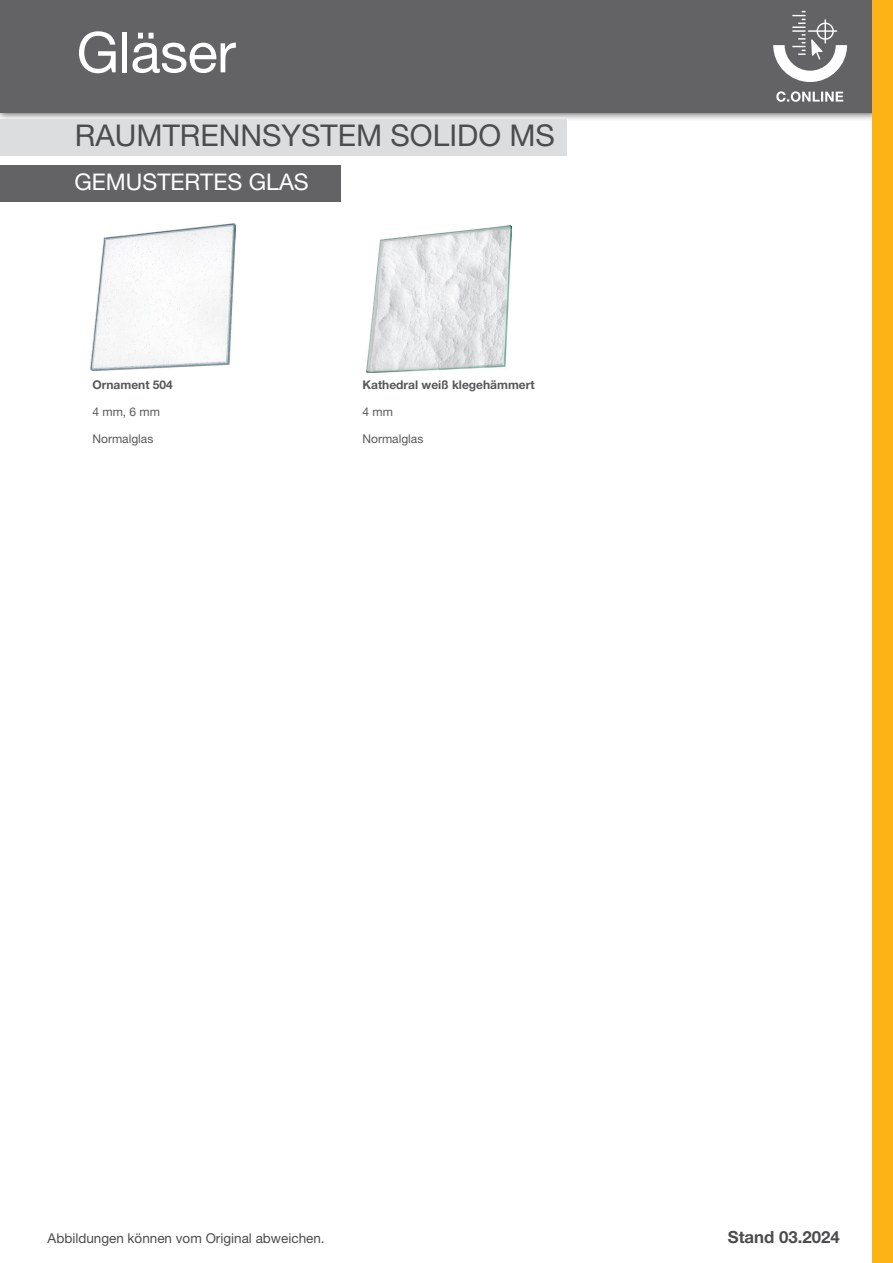
<style>
.page{position:relative;width:893px;height:1263px;background:#fff}
.page>*{position:absolute;margin:0;border:0;box-sizing:border-box;transform-origin:0 0}
.t1{font:56.1px "Helvetica Neue LT Pro";letter-spacing:-.01em;color:#fff}
.t2{font:30px "Helvetica Neue LT Pro";color:#4b4c4d}
.t3{font:22.95px "Helvetica Neue LT Pro";color:#fff}
.t4{font:700 16.8px "Helvetica Neue LT Pro";color:#4b4c4d}
.t5{font:13.5px "Helvetica Neue LT Pro";color:#4b4c4d}
.t6{font:700 12px "Helvetica Neue LT Pro";color:#57585a}
.t7{font:12px "Helvetica Neue LT Pro";color:#57585a}
</style>
<div class="page">
<div style="left:0;top:165px;width:340px;height:37px;background:#636366"></div>
<div style="left:0;top:0;width:883px;height:122px;background:#231f20;opacity:.75"></div>
<div style="left:0;top:0;width:873px;height:113px;background:#636366"></div>
<svg style="left:773px;top:11px;width:74px;height:91px"></svg>
<div style="left:872px;top:0;width:21px;height:1263px;background:#fbb316"></div>
<img style="left:91px;top:223px;width:145px;height:148px">
<img style="left:366px;top:225px;width:145px;height:148px">
<div style="left:0;top:120px;width:567px;height:36px;background:#dcdddf"></div>
<h1 class="t1" style="left:77px;top:19px;width:161px">Gläser</h1>
<h2 class="t2" style="left:75px;top:118px;width:482px">RAUMTRENNSYSTEM SOLIDO MS</h2>
<h3 class="t3" style="left:74px;top:168px;width:236px">GEMUSTERTES GLAS</h3>
<p class="t6" style="left:92px;top:377px;width:82px">Ornament 504</p>
<p class="t7" style="left:92px;top:405px;width:69px">4 mm, 6 mm</p>
<p class="t7" style="left:92px;top:432px;width:62px">Normalglas</p>
<p class="t6" style="left:362px;top:377px;width:174px">Kathedral weiß klegehämmert</p>
<p class="t7" style="left:362px;top:405px;width:32px">4 mm</p>
<p class="t7" style="left:362px;top:432px;width:62px">Normalglas</p>
<p class="t5" style="left:48px;top:1230px;width:279px">Abbildungen können vom Original abweichen.</p>
<p class="t4" style="left:728px;top:1226px;width:113px">Stand 03.2024</p>
</div>
